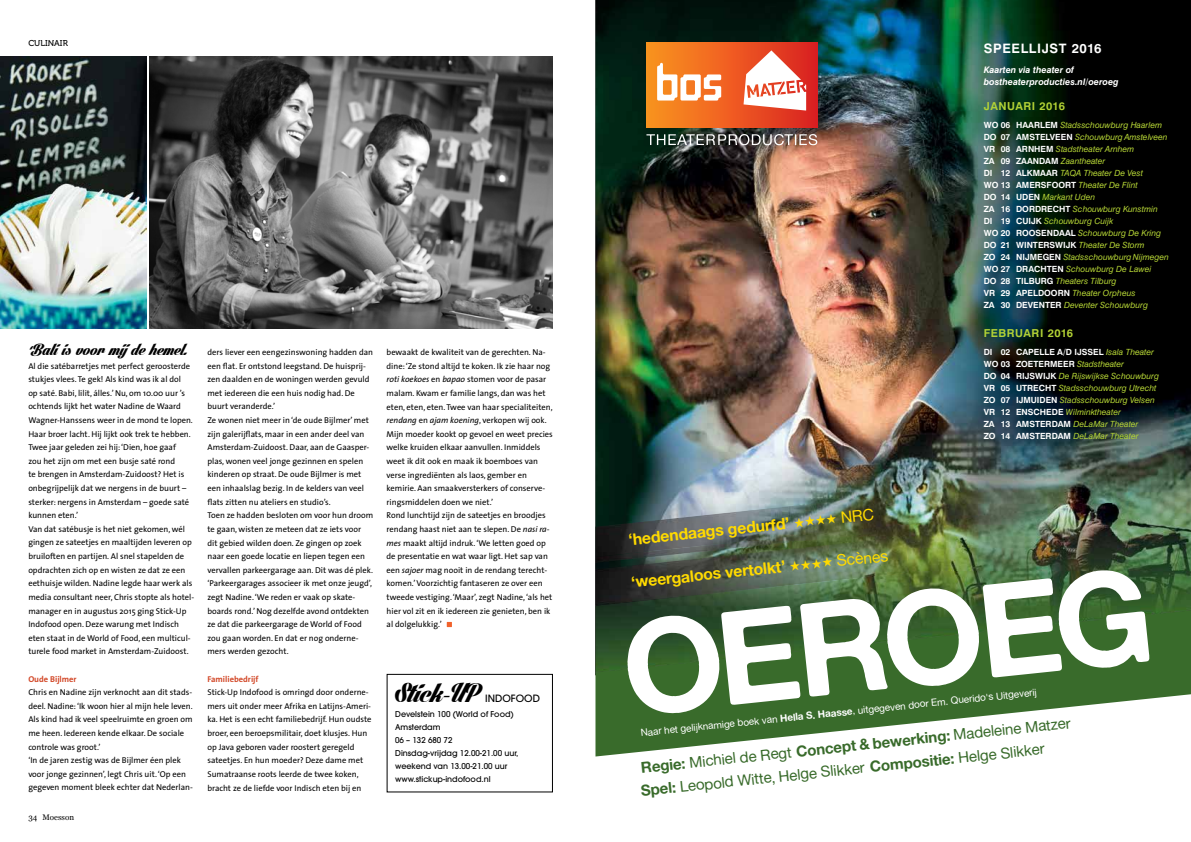
<style>
.page{position:relative;width:1191px;height:842px;background:#fff}
.page>*{position:absolute;margin:0;border:0;box-sizing:border-box;transform-origin:0 0}
.t1{font:130.6px "Alte Haas Grotesk Bold";color:#fff}
.t2{font:28px "Lighthouse Personal Use";color:#000}
.t3{font:17px "Lighthouse Personal Use";color:#000}
.t4{font:16px "Alte Haas Grotesk Bold";color:#ffda00}
.t5{font:15.2px/23px "Alte Haas Grotesk";color:#396b2b}
.t6{font:700 13px "Swiss 721 BT";letter-spacing:.05em;color:#fff}
.t7{font:700 11px "Swiss 721 BT";letter-spacing:.05em;color:#b3d235}
.t8{font:10px "Alte Haas Grotesk";color:#fff}
.t9{font:500 10px "Avant Garde";color:#000}
.t10{font:italic 700 9px/12px "Swiss 721 BT";color:#fff}
.t11{font:8.5px/13.6px "The Sans";color:#000}
.t12{font:italic 8.5px/12px "Swiss 721 BT";color:#b3d235}
.t13{font:700 8.5px "The Sans";color:#d24727}
.t14{font:8.5px "Museo 500";color:#000}
.t15{font:500 8px/13px "Avant Garde";color:#000}
.t16{font:8px "Georgia";color:#000}
.s1{font-weight:700;font-style:normal;color:#fff}
.s2{font-style:italic}
.s3{font-family:"Hanzi Pen TC W3";font-size:11px}
.s4{font-family:"Alte Haas Grotesk"}
.s5{font-family:"Alte Haas Grotesk Bold"}
</style>
<div class="page">
<div style="left:386px;top:674px;width:167px;height:118px;border:1px solid #000"></div>
<svg style="left:447px;top:622px;width:5px;height:5px"></svg>
<img style="left:0;top:57px;width:146px;height:271px">
<img style="left:149px;top:57px;width:404px;height:272px">
<img style="left:595px;top:0;width:596px;height:495px">
<svg style="left:646px;top:134px;width:171px;height:11px;background:#767570"></svg>
<div style="left:646px;top:42px;width:85px;height:85px;background:linear-gradient(to right,#f7941e,#f15e22)"></div>
<svg style="left:657px;top:63px;width:64px;height:38px"></svg>
<div style="left:733px;top:42px;width:85px;height:85px;background:linear-gradient(to right,#ef5b22,#d71f21)"></div>
<svg style="left:743px;top:50px;width:63px;height:61px"></svg>
<img style="left:595px;top:495px;width:596px;height:115px">
<svg style="left:595px;top:610px;width:596px;height:146px;fill:#396b2b"></svg>
<img style="left:595px;top:497px;width:280px;height:31px">
<img style="left:595px;top:528px;width:281px;height:9px">
<img style="left:595px;top:537px;width:314px;height:69px">
<p class="t14" style="left:28px;top:38px;width:7px">CULIN</p>
<p class="t14" style="left:54px;top:38px;width:15px">AIR</p>
<h3 class="t3" style="left:28px;top:340px;width:161px">‘Bali is voor mijde hemel.</h3>
<p class="t11" style="left:28px;top:359px;width:167px">Al die satébarretjes met perfect geroosterde stukjes vlees. Te gek! Als kind was ik al dol<br>op saté. Babi, lilit, álles.’ N u, om 10.00 uur ’s ochtends lijkt het water Nadine de Waard Wagner-Hanssens weer in de mond te lopen.<br>Haar broer lacht. Hij lijkt ook trek te hebben.<br>Twee jaar geleden zei hij: ‘Dien, hoe gaaf<br>zou het zijn om met een busje saté rond<br>te brengen in Amsterdam-Zuidoost? Het is onbegrijpelijk dat we nergens in de buurt – sterker: nergens in Amsterdam – goede saté kunnen eten.’<br>Van dat satébusje is het niet gekomen, wél gingen ze sateetjes en maaltijden leveren op bruiloften en partijen. Al snel stapelden de opdrachten zich op en wisten ze dat ze een eethuisje wilden. Nadine legde haar werk als media consultant neer, Chris stopte als hotel&shy;manager en in augustus 2015 ging Stick-U p<br>I ndofood open. Deze warung met I ndisch eten staat in de World of Food, een multicul&shy;turele food market in Amsterdam-Zuidoost.</p>
<p class="t13" style="left:28px;top:671px;width:50px">Oude Bijlmer</p>
<p class="t11" style="left:28px;top:685px;width:166px">Chris en Nadine zijn verknocht aan dit stads&shy;deel. Nadine: ‘I k woon hier al mijn hele leven.<br>Als kind had ik veel speelruimte en groen om me heen. Iedereen kende elkaar. De sociale controle was groot.’<br>‘I n de jaren zestig was de Bijlmer éen plek voor jonge gezinnen’, legt Chris uit. ‘Op een gegeven moment bleek echter dat Nederlan-</p>
<p class="t16" style="left:28px;top:812px;width:47px">34 Moesson</p>
<p class="t11" style="left:207px;top:345px;width:167px">ders liever een eengezinswoning hadden dan een flat. Er ontstond leegstand. De huisprij&shy;zen daalden en de woningen werden gevuld met iedereen die een huis nodig had. De buurt veranderde.’<br>Ze wonen niet meer in ‘de oude Bijlmer’ met zijn galerijflats, maar in een ander deel van Amsterdam-Zuidoost. Daar, aan de Gaasper&shy;plas, wonen veel jonge gezinnen en spelen kinderen op straat. De oude Bijlmer is met een inhaalslag bezig. I n de kelders van veel flats zitten nu ateliers en studio’s.<br>Toen ze hadden besloten om voor hun droom te gaan, wisten ze meteen dat ze iets voor dit gebied wilden doen. Ze gingen op zoek naar een goede locatie en liepen tegen een vervallen parkeergarage aan. Dit was dé plek. ‘Parkeergarages associeer ik met onze jeugd’, zegt Nadine. ‘We reden er vaak op skate&shy;boards rond.’ N og dezelfde avond ontdekten ze dat die parkeergarage de World of Food zou gaan worden. En dat er nog onderne&shy;mers werden gezocht.</p>
<p class="t13" style="left:207px;top:672px;width:53px">Familiebedrijf</p>
<p class="t11" style="left:207px;top:685px;width:166px">Stick-U p I ndofood is omringd door onderne&shy;mers uit onder meer Afrika en Latijns-Ameri&shy;ka. Het is een echt familiebedrijf. Hun oudste broer, een beroepsmilitair, doet klusjes. Hun op Java geboren vader roostert geregeld sateetjes. En hun moeder? Deze dame met Sumatraanse roots leerde de twee koken, bracht ze de liefde voor I ndisch eten bij en</p>
<h3 class="t6" style="left:983px;top:40px;width:119px">SPEELLIJST 2016</h3>
<p class="t10" style="left:983px;top:64px;width:136px">Kaarten via theater of bostheaterproducties.nl/oeroeg</p>
<p class="t7" style="left:983px;top:99px;width:83px">JANUARI 2016</p>
<p class="t12" style="left:983px;top:119px;width:187px"><span class="s1">WO 06 HAARLEM</span> Stadsschouwburg Haarlem <span class="s1">DO 07 AMSTELVEEN</span> Schouwburg Amstelveen <span class="s1">VR 08 ARNHEM</span> Stadstheater Arnhem<br><span class="s1">ZA 09 ZAANDAM</span> Zaantheater<br><span class="s1">DI 12 ALKMAAR</span> TAQA Theater De Vest<br><span class="s1">WO 13 AMERSFOORT</span> Theater De Flint<br><span class="s1">DO 14 UDEN</span> Markant Uden<br><span class="s1">ZA 16 DORDRECHT</span> Schouwburg Kunstmin<br><span class="s1">DI 19 CUIJK</span> Schouwburg Cuijk<br><span class="s1">WO 20 ROOSENDAAL</span> Schouwburg De Kring <span class="s1">DO 21 WINTERSWIJK</span> Theater De Storm<br><span class="s1">ZO 24 NIJMEGEN</span> Stadsschouwburg Nijmegen <span class="s1">WO 27 DRACHTEN</span> Schouwburg De Lawei<br><span class="s1">DO 28 TILBURG</span> Theaters Tilburg<br><span class="s1">VR 29 APELDOORN</span> Theater Orpheus<br><span class="s1">ZA 30 DEVENTER</span> Deventer Schouwburg</p>
<p class="t7" style="left:983px;top:326px;width:91px">FEBRUARI 2016</p>
<p class="t12" style="left:983px;top:346px;width:177px"><span class="s1">DI 02 CAPELLE A/D IJSSEL</span> Isala Theater <span class="s1">WO 03 ZOETERMEER</span> Stadstheater<br><span class="s1">DO 04 RIJSWIJK</span> De Rijswijkse Schouwburg <span class="s1">VR 05 UTRECHT</span> Stadsschouwburg Utrecht <span class="s1">ZO 07 IJMUIDEN</span> Stadsschouwburg Velsen <span class="s1">VR 12 ENSCHEDE</span> Wilminktheater<br><span class="s1">ZA 13 AMSTERDAM</span> DeLaMar Theater<br><span class="s1">ZO 14 AMSTERDAM</span> DeLaMar Theater</p>
<p class="t11" style="left:386px;top:345px;width:168px">bewaakt de kwaliteit van de gerechten. N a&shy;dine: ‘Ze stond altijd te koken. I k zie haar nog <span class="s2">roti koekoes</span> en <span class="s2">bapao</span> stomen voor de pasar malam. Kwam er familie langs, dan was het eten, eten, eten. Twee van haar specialiteiten, <span class="s2">rendang</span> en <span class="s2">ajam koening</span>, verkopen wij ook.<br>Mijn moeder kookt op gevoel en weet precies welke kruiden elkaar aanvullen. I nmiddels weet ik dit ook en maak ik boemboes van verse ingrediënten als laos, gember en kemirie. Aan smaakversterkers of conserve&shy;ringsmiddelen doen we niet.’<br>Rond lunchtijd zijn de sateetjes en broodjes rendang haast niet aan te slepen. De <span class="s2">nasi ra&shy;mes</span> maakt altijd indruk. ‘We letten goed op de presentatie en wat waar ligt. Het sap van een <span class="s2">sajoer</span> mag nooit in de rendang terecht&shy;komen.’ Voorzichtig fantaseren ze over een tweede vestiging. ‘Maar’, zegt N adine, ‘als het hier vol zit en ik iedereen zie genieten, ben ik al dolgelukkig.’</p>
<h3 class="t4" style="left:627px;top:530px;width:245px;rotate:-6deg">‘hedendaags gedurfd’ <span class="s3">★★★★</span> <span class="s4">NRC</span></h3>
<h3 class="t4" style="left:630px;top:572px;width:260px;rotate:-6deg">‘weergaloos vertolkt’ <span class="s3">★★★★</span> <span class="s4">Scènes</span></h3>
<h1 class="t1" style="left:614px;top:589px;width:534px;rotate:-6deg">OEROEG</h1>
<h2 class="t2" style="left:395px;top:677px;width:86px">Stick-UP</h2>
<p class="t9" style="left:485px;top:692px;width:55px">Indofood</p>
<p class="t15" style="left:395px;top:708px;width:125px">Develstein 100 (World of Food)<br>Amsterdam<br>06 – 132 680 72<br>Dinsdag-vrijdag 12.00-21.00 uur, weekend van 13.00-21.00 uur www.stickup-indofood.nl</p>
<h3 class="t5" style="left:637px;top:756px;width:436px;rotate:-6deg"><span class="s5">Regie:</span> Michiel de Regt <span class="s5">Concept &amp; bewerking:</span> Madeleine Matzer<br><span class="s5">Spel:</span> Leopold Witte, Helge Slikker <span class="s5">Compositie:</span> Helge Slikker</h3>
<p class="t8" style="left:640px;top:727px;width:399px;rotate:-6deg">Naar het gelijknamige boek van <span class="s5">Hella S. Haasse</span>, uitgegeven door Em. Q uerido's U itgeverij</p>
</div>
